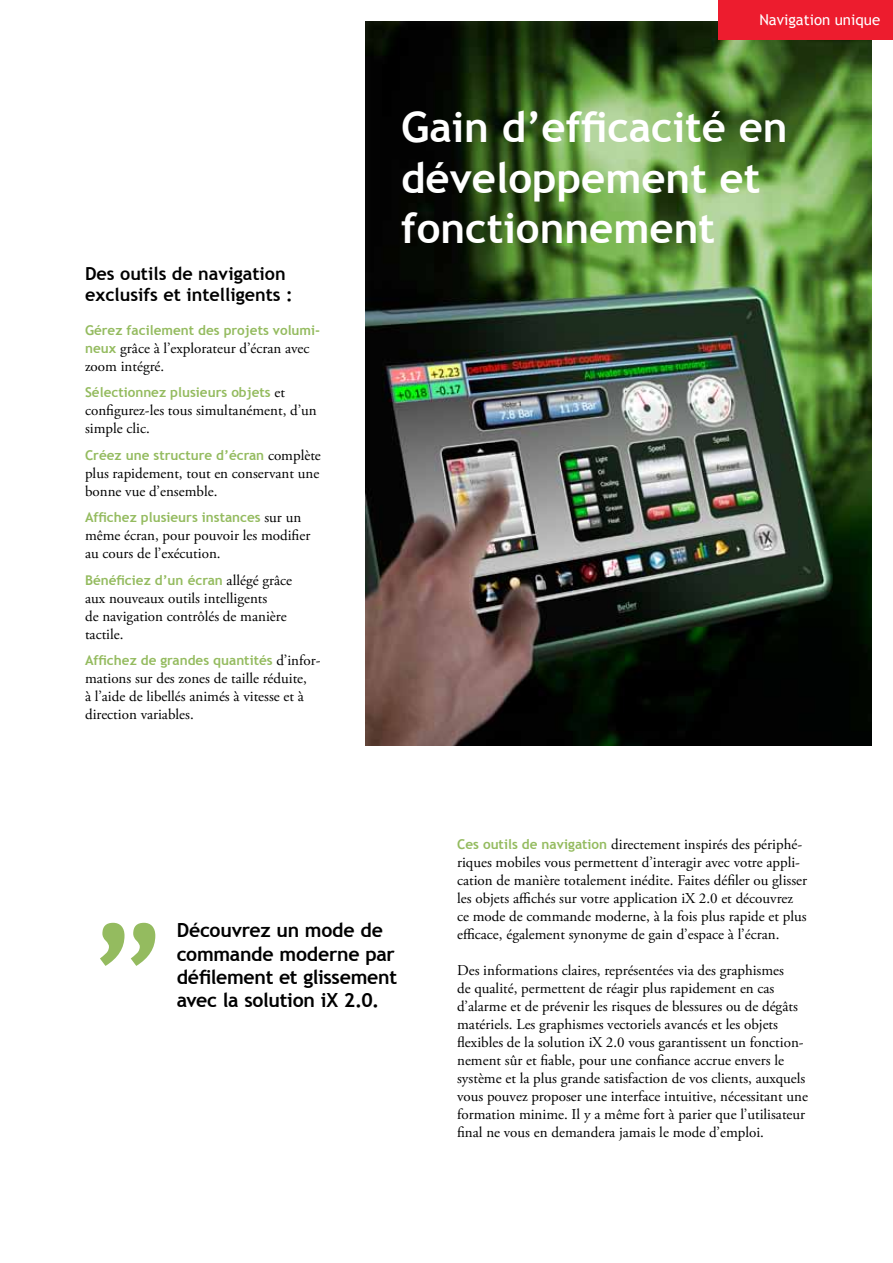
<style>
.page{position:relative;width:893px;height:1263px;background:#fff}
.page>*{position:absolute;margin:0;border:0;box-sizing:border-box;transform-origin:0 0}
.t1{font:700 42px/50.4px "Trebuchet MS";color:#fff}
.t2{font:700 19.5px/23.4px "Trebuchet MS";letter-spacing:-.015em;color:#000}
.t3{font:700 18px/21.6px "Trebuchet MS";color:#000}
.t4{font:15px/18px "Adobe Garamond Pro";color:#000}
.t5{font:15px "Trebuchet MS";color:#fff}
.t6{font:700 13.5px "Trebuchet MS";color:#94bb5f}
.s1{font-family:"Trebuchet MS";font-weight:700;font-size:13.5px;color:#94bb5f}
.s2{font-family:"Adobe Garamond Pro";font-weight:400;font-size:15px;color:#000}
</style>
<div class="page">
<img style="left:366px;top:21px;width:506px;height:725px">
<svg style="left:100px;top:923px;width:55px;height:43px"></svg>
<div style="left:719px;top:0;width:174px;height:39px;background:#ed1c2e"></div>
<p class="t5" style="left:759px;top:11px;width:122px">Navigation unique</p>
<p class="t3" style="left:85px;top:263px;width:209px">Des outils de navigation exclusifs et intelligents :</p>
<p class="t6" style="left:85px;top:321px;width:237px">Gérez facilement des projets volumi-</p>
<p class="t4" style="left:85px;top:339px;width:226px"><span class="s1">neux</span> grâce à l’explorateur d’écran avec zoom intégré.</p>
<p class="t6" style="left:85px;top:384px;width:201px">Sélectionnez plusieurs objets <span class="s2">et</span></p>
<p class="t4" style="left:85px;top:402px;width:233px">configurez-les tous simultanément, d’un simple clic.</p>
<p class="t6" style="left:85px;top:446px;width:237px">Créez une structure d’écran <span class="s2">complète</span></p>
<p class="t4" style="left:85px;top:464px;width:236px">plus rapidement, tout en conservant une bonne vue d’ensemble.</p>
<p class="t6" style="left:85px;top:509px;width:218px">Affichez plusieurs instances <span class="s2">sur un</span></p>
<p class="t4" style="left:85px;top:527px;width:227px">même écran, pour pouvoir les modifier au cours de l’exécution.</p>
<p class="t6" style="left:85px;top:571px;width:209px">Bénéficiez d’un écran <span class="s2">allégé grâce</span></p>
<p class="t4" style="left:85px;top:589px;width:203px">aux nouveaux outils intelligents<br>de navigation contrôlés de manière tactile.</p>
<p class="t6" style="left:85px;top:652px;width:237px">Affichez de grandes quantités <span class="s2">d’infor-</span></p>
<p class="t4" style="left:85px;top:670px;width:223px">mations sur des zones de taille réduite, à l’aide de libellés animés à vitesse et à direction variables.</p>
<h1 class="t1" style="left:401px;top:102px;width:388px">Gain d’efficacité en développement et fonctionnement</h1>
<h2 class="t2" style="left:177px;top:918px;width:222px">Découvrez un mode de commande moderne par défilement et glissement avec la solution iX 2.0.</h2>
<p class="t4" style="left:457px;top:835px;width:351px"><span class="s1">Ces outils de navigation</span> directement inspirés des périphé&shy;riques mobiles vous permettent d’interagir avec votre appli&shy;cation de manière totalement inédite. Faites défiler ou glisser les objets affichés sur votre application iX 2.0 et découvrez ce mode de commande moderne, à la fois plus rapide et plus efficace, également synonyme de gain d’espace à l’écran.</p>
<p class="t4" style="left:457px;top:961px;width:352px">Des informations claires, représentées via des graphismes<br>de qualité, permettent de réagir plus rapidement en cas d’alarme et de prévenir les risques de blessures ou de dégâts matériels. Les graphismes vectoriels avancés et les objets flexibles de la solution iX 2.0 vous garantissent un fonction&shy;nement sûr et fiable, pour une confiance accrue envers le système et la plus grande satisfaction de vos clients, auxquels vous pouvez proposer une interface intuitive, nécessitant une formation minime. Il y a même fort à parier que l’utilisateur final ne vous en demandera jamais le mode d’emploi.</p>
</div>
